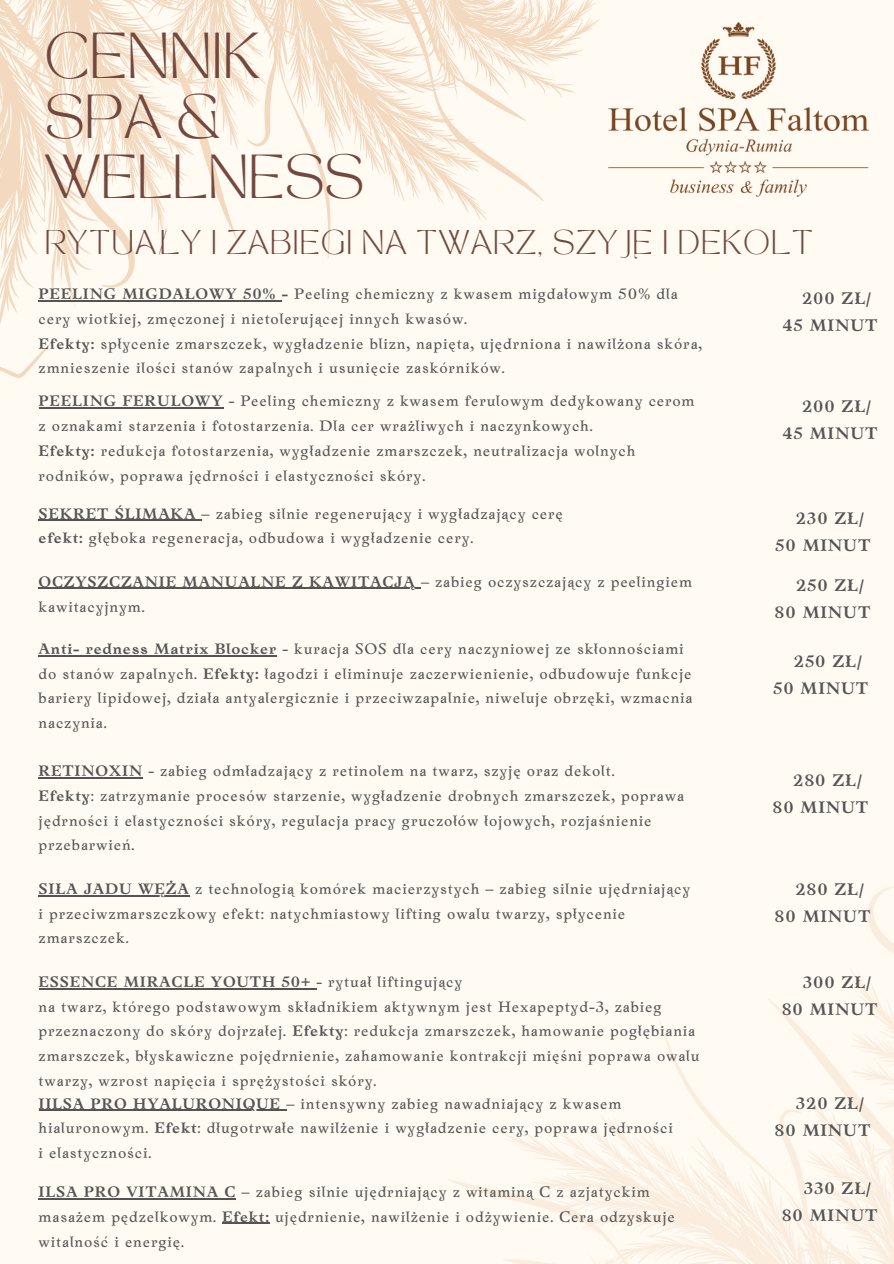
<style>
.page{position:relative;width:894px;height:1264px;background:#fff}
.page>*{position:absolute;margin:0;border:0;box-sizing:border-box;transform-origin:0 0}
.t1{font:45.45px "TAN MONCHERI Regular";color:#73483e}
.t2{font:43.5px/60.2px "TAN MONCHERI Regular";color:#73483e}
.t3{font:24px "TAN MONCHERI Regular";letter-spacing:.05em;color:#73483e}
.t4{font:700 16.5px/27px "Zenaida";letter-spacing:.05em;color:#545454}
.t5{font:15px/24.8px "Zenaida";letter-spacing:.05em;color:#545454}
.t6{font:700 15px "Zenaida";letter-spacing:.05em;color:#545454}
.s1{font-weight:700}
.s2{font-weight:400}
</style>
<div class="page">
<div style="left:0;top:0;width:893px;height:1263px;background:#fffaf2"></div>
<svg style="left:296px;top:887px;width:597px;height:376px"></svg>
<svg style="left:0;top:0;width:600px;height:378px"></svg>
<img style="left:608px;top:22px;width:260px;height:174px">
<hr style="left:39px;top:655px;width:238px;height:1px;background:#545454">
<hr style="left:39px;top:988px;width:277px;height:1px;background:#545454">
<hr style="left:39px;top:588px;width:376px;height:1px;background:#545454">
<hr style="left:39px;top:519px;width:157px;height:2px;background:#545454">
<hr style="left:39px;top:895px;width:151px;height:1px;background:#545454">
<hr style="left:39px;top:1198px;width:197px;height:1px;background:#545454">
<hr style="left:233px;top:1222px;width:37px;height:1px;background:#545454">
<hr style="left:39px;top:1109px;width:247px;height:1px;background:#545454">
<hr style="left:39px;top:777px;width:104px;height:1px;background:#545454">
<hr style="left:39px;top:300px;width:243px;height:1px;background:#545454">
<hr style="left:39px;top:407px;width:184px;height:2px;background:#545454">
<h1 class="t1" style="left:45px;top:32px;width:217px">CENNIK</h1>
<h1 class="t2" style="left:45px;top:94px;width:321px">SPA &amp;<br>WELLNESS</h1>
<p class="t3" style="left:45px;top:230px;width:769px">RYTUAŁY I ZABIEGI NA TWARZ, SZYJĘ I DEKOLT</p>
<h3 class="t5" style="left:39px;top:281px;width:640px"><span class="s1">PEELING MIGDAŁOWY 50% -</span> Peeling chemiczny z kwasem migdałowym 50% dla cery wiotkiej, zmęczonej i nietolerującą ej innych kwasów.</h3>
<h3 class="t5" style="left:39px;top:331px;width:665px"><span class="s1">Efekty:</span> spłycenie zmarszczek, wygładzenie blizn, napięta, ujędrniona i nawilżona skóra, zmnieszenie ilości stanów zapalnych i usunięcie zaskórników.</h3>
<p class="t5" style="left:39px;top:389px;width:657px"><span class="s1">PEELING FERULOWY</span> - Peeling chemiczny z kwasem ferulowym dedykowany cerom</p>
<p class="t5" style="left:39px;top:414px;width:555px">z oznakami starzenia i fotostarzenia. Dla cer wrażliwych i naczynkowych.</p>
<p class="t5" style="left:39px;top:438px;width:598px"><span class="s1">Efekty:</span> redukcja fotostarzenia, wygładzenie zmarszczek, neutralizacja wolnych rodników, poprawa jędrności i elastyczności skóry.</p>
<p class="t5" style="left:39px;top:501px;width:524px"><span class="s1">SEKRET ŚLIMAKA</span> – zabieg silnie regenerującą y i wygładzającą y cerę</p>
<p class="t5" style="left:39px;top:526px;width:436px"><span class="s1">efekt:</span> głęboka regeneracja, odbudowa i wygładzenie cery.</p>
<h3 class="t5" style="left:39px;top:569px;width:655px"><span class="s1">OCZYSZCZANIE MANUALNE Z KAWITACJĄ</span> – zabieg oczyszczającą y z peelingiem kawitacyjnym.</h3>
<h2 class="t5" style="left:39px;top:636px;width:655px"><span class="s1">Anti- redness Matrix Blocker</span> - kuracja SOS dla cery naczyniowej ze skłonnościami do stanów zapalnych. <span class="s1">Efekty:</span> łagodzi i eliminuje zaczerwienienie, odbudowuje funkcje bariery lipidowej, działa antyalergicznie i przeciwzapalnie, niweluje obrzęki, wzmacnia naczynia.</h2>
<p class="t5" style="left:39px;top:758px;width:577px"><span class="s1">RETINOXIN</span> - zabieg odmładzającą y z retinolem na twarz, szyję oraz dekolt.</p>
<h3 class="t5" style="left:39px;top:783px;width:647px"><span class="s1">Efekty</span>: zatrzymanie procesów starzenie, wygładzenie drobnych zmarszczek, poprawa jędrności i elastyczności skóry, regulacja pracy gruczołów łojowych, rozjaśnienie przebarwień.</h3>
<h3 class="t5" style="left:39px;top:876px;width:653px"><span class="s1">SIŁA JADU WĘŻA</span> z technologią komórek macierzystych – zabieg silnie ujędrniającą y</h3>
<p class="t5" style="left:39px;top:901px;width:588px">i przeciwzmarszczkowy efekt: natychmiastowy lifting owalu twarzy, spłycenie zmarszczek.</p>
<p class="t6" style="left:39px;top:972px;width:425px">ESSENCE MIRACLE YOUTH 50+ <span class="s2">- rytuał liftingującą y</span></p>
<p class="t5" style="left:39px;top:994px;width:662px">na twarz, którego podstawowym składnikiem aktywnym jest Hexapeptyd-3, zabieg przeznaczony do skóry dojrzałej. <span class="s1">Efekty</span>: redukcja zmarszczek, hamowanie pogłębiania zmarszczek, błyskawiczne pojędrnienie, zahamowanie kontrakcji mięśni poprawa owalu twarzy, wzrost napięcia i sprężystości skóry.</p>
<h3 class="t5" style="left:39px;top:1090px;width:635px"><span class="s1">IILSA PRO HYALURONIQUE</span> – intensywny zabieg nawadniającą y z kwasem hialuronowym. <span class="s1">Efekt</span>: długotrwałe nawilżenie i wygładzenie cery, poprawa jędrności</h3>
<p class="t5" style="left:39px;top:1140px;width:114px">i elastyczności.</p>
<h3 class="t4" style="left:782px;top:285px;width:97px;text-indent:20px">200 ZŁ/<br>45 MINUT</h3>
<p class="t4" style="left:782px;top:392px;width:97px;text-indent:20px">200 ZŁ/<br>45 MINUT</p>
<p class="t4" style="left:775px;top:504px;width:97px;text-indent:21px">230 ZŁ/<br>50 MINUT</p>
<p class="t4" style="left:774px;top:571px;width:97px;text-indent:21px">250 ZŁ/<br>80 MINUT</p>
<p class="t4" style="left:773px;top:648px;width:97px;text-indent:21px">250 ZŁ/<br>50 MINUT</p>
<h3 class="t4" style="left:772px;top:766px;width:97px;text-indent:21px">280 ZŁ/<br>80 MINUT</h3>
<p class="t4" style="left:774px;top:875px;width:97px;text-indent:21px">280 ZŁ/<br>80 MINUT</p>
<p class="t4" style="left:781px;top:968px;width:97px;text-indent:21px">300 ZŁ/<br>80 MINUT</p>
<h3 class="t4" style="left:774px;top:1090px;width:97px;text-indent:21px">320 ZŁ/<br>80 MINUT</h3>
<h3 class="t5" style="left:39px;top:1179px;width:637px"><span class="s1">ILSA PRO VITAMINA C</span> – zabieg silnie ujędrniającą y z witaminą C z azjatyckim masażem pędzelkowym. <span class="s1">Efekt:</span> ujędrnienie, nawilżenie i odżywienie. Cera odzyskuje witalność i energię.</h3>
<p class="t4" style="left:781px;top:1174px;width:97px;text-indent:22px">330 ZŁ/<br>80 MINUT</p>
</div>
